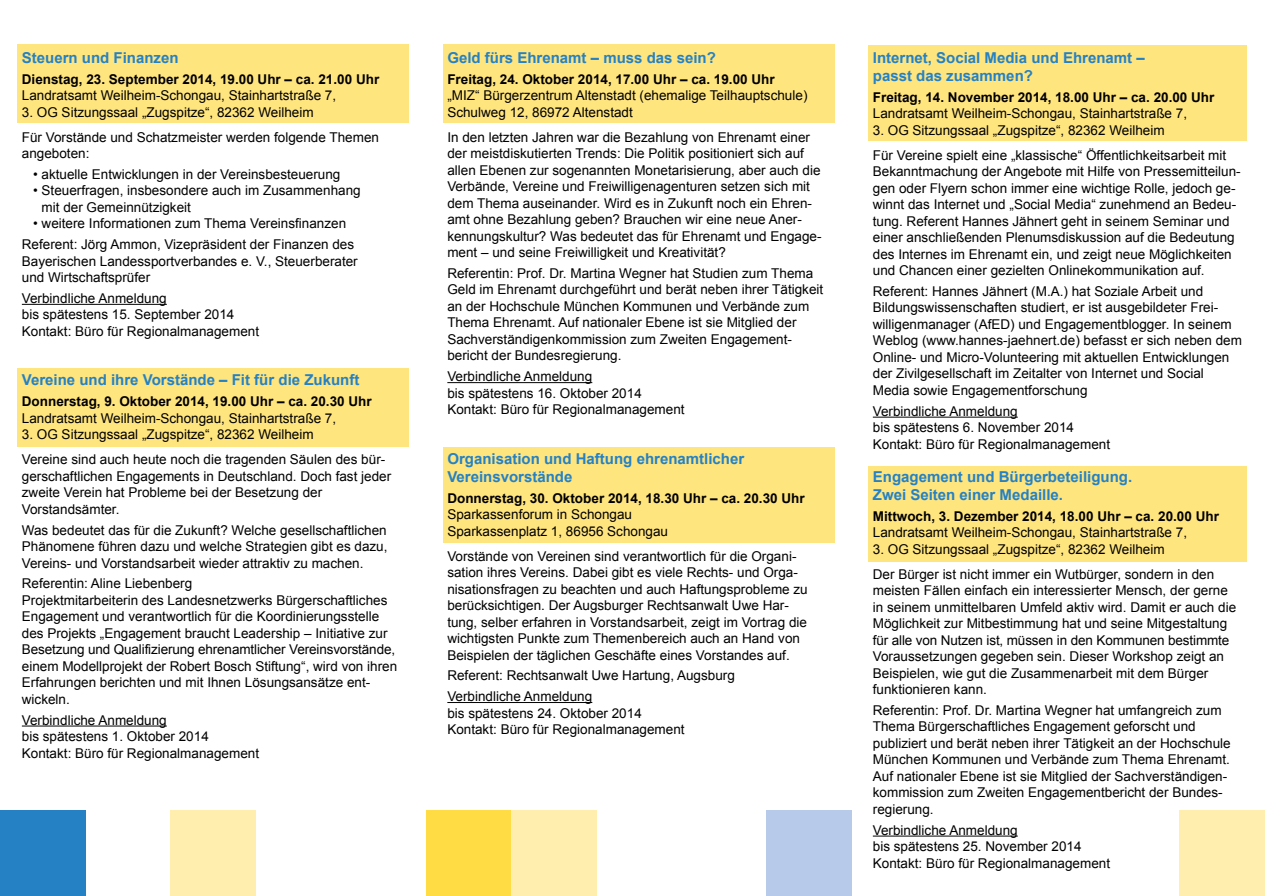
<style>
.page{position:relative;width:1266px;height:896px;background:#fff}
.page>*{position:absolute;margin:0;border:0;box-sizing:border-box;transform-origin:0 0}
.t1{font:700 15px/18px "Arial";color:#2581c4}
.t2{font:13.5px/16.5px "Arial";color:#000}
.t3{font:700 13.5px "Arial";color:#000}
</style>
<div class="page">
<div style="left:868px;top:466px;width:378px;height:95px;background:#ffe57e"></div>
<div style="left:18px;top:368px;width:391px;height:79px;background:#ffe57e"></div>
<div style="left:443px;top:447px;width:391px;height:96px;background:#ffe57e"></div>
<div style="left:18px;top:45px;width:391px;height:78px;background:#ffe57e"></div>
<div style="left:443px;top:45px;width:391px;height:78px;background:#ffe57e"></div>
<div style="left:868px;top:45px;width:378px;height:95px;background:#ffe57e"></div>
<hr style="left:22px;top:304px;width:145px;height:1px;background:#000">
<hr style="left:22px;top:725px;width:145px;height:1px;background:#000">
<hr style="left:447px;top:382px;width:145px;height:1px;background:#000">
<hr style="left:447px;top:702px;width:145px;height:1px;background:#000">
<hr style="left:872px;top:416px;width:145px;height:1px;background:#000">
<hr style="left:872px;top:835px;width:145px;height:1px;background:#000">
<div style="left:1178px;top:810px;width:85px;height:85px;background:#ffeeae"></div>
<div style="left:426px;top:810px;width:85px;height:85px;background:#ffdc44"></div>
<div style="left:511px;top:810px;width:85px;height:85px;background:#ffeeae"></div>
<div style="left:766px;top:810px;width:85px;height:85px;background:#b8caea"></div>
<div style="left:1px;top:810px;width:85px;height:85px;background:#2581c4"></div>
<div style="left:171px;top:810px;width:85px;height:85px;background:#ffeeae"></div>
<p class="t1" style="left:22px;top:49px;width:158px">Steuern und Finanzen</p>
<p class="t3" style="left:22px;top:71px;width:359px">Dienstag, 23. September 2014, 19.00 Uhr – ca. 21.00 Uhr</p>
<p class="t2" style="left:22px;top:87px;width:316px">Landratsamt Weilheim-Schongau, Stainhartstraße 7,</p>
<p class="t2" style="left:22px;top:99px;width:358px;line-height:25px">3. OG Sitzungssaal „Zugspitze“, 82362 Weilheim<br>Für Vorstände und Schatzmeister werden folgende Themen</p>
<p class="t2" style="left:22px;top:145px;width:69px">angeboten:</p>
<p class="t2" style="left:33px;top:166px;width:309px">• aktuelle Entwicklungen in der Vereinsbesteuerung</p>
<p class="t2" style="left:42px;top:182px;width:320px;text-indent:-8px">• Steuerfragen, insbesondere auch im Zusammenhang mit der Gemeinnützigkeit</p>
<p class="t2" style="left:22px;top:213px;width:334px;line-height:20.7px;text-align:center">• weitere Informationen zum Thema Vereinsfinanzen<br>Referent: Jörg Ammon, Vizepräsident der Finanzen des</p>
<p class="t2" style="left:22px;top:253px;width:337px">Bayerischen Landessportverbandes e. V., Steuerberater und Wirtschaftsprüfer</p>
<p class="t2" style="left:22px;top:290px;width:239px">Verbindliche Anmeldung<br>bis spätestens 15. September 2014<br>Kontakt: Büro für Regionalmanagement</p>
<p class="t1" style="left:22px;top:371px;width:339px">Vereine und ihre Vorstände – Fit für die Zukunft</p>
<p class="t3" style="left:22px;top:394px;width:351px">Donnerstag, 9. Oktober 2014, 19.00 Uhr – ca. 20.30 Uhr</p>
<p class="t2" style="left:22px;top:410px;width:316px">Landratsamt Weilheim-Schongau, Stainhartstraße 7,</p>
<p class="t2" style="left:22px;top:422px;width:365px;line-height:25px">3. OG Sitzungssaal „Zugspitze“, 82362 Weilheim<br>Vereine sind auch heute noch die tragenden Säulen des bür-</p>
<p class="t2" style="left:22px;top:468px;width:371px">gerschaftlichen Engagements in Deutschland. Doch fast jeder zweite Verein hat Probleme bei der Besetzung der<br>Vorstandsämter.</p>
<p class="t2" style="left:22px;top:521px;width:367px;text-align:justify">Was bedeutet das für die Zukunft? Welche gesellschaftlichen Phänomene führen dazu und welche Strategien gibt es dazu, Vereins- und Vorstandsarbeit wieder attraktiv zu machen.</p>
<p class="t2" style="left:22px;top:575px;width:377px">Referentin: Aline Liebenberg<br>Projektmitarbeiterin des Landesnetzwerks Bürgerschaftliches Engagement und verantwortlich für die Koordinierungsstelle des Projekts „Engagement braucht Leadership – Initiative zur Besetzung und Qualifizierung ehrenamtlicher Vereinsvorstände, einem Modellprojekt der Robert Bosch Stiftung“, wird von ihren Erfahrungen berichten und mit Ihnen Lösungsansätze ent&shy;wickeln.</p>
<p class="t2" style="left:22px;top:711px;width:239px">Verbindliche Anmeldung<br>bis spätestens 1. Oktober 2014<br>Kontakt: Büro für Regionalmanagement</p>
<p class="t1" style="left:447px;top:49px;width:270px">Geld fürs Ehrenamt – muss das sein?</p>
<p class="t3" style="left:447px;top:71px;width:329px">Freitag, 24. Oktober 2014, 17.00 Uhr – ca. 19.00 Uhr</p>
<p class="t2" style="left:447px;top:87px;width:361px">„MIZ“ Bürgerzentrum Altenstadt (ehemalige Teilhauptschule)<br>Schulweg 12, 86972 Altenstadt</p>
<p class="t2" style="left:447px;top:129px;width:375px">In den letzten Jahren war die Bezahlung von Ehrenamt einer der meistdiskutierten Trends: Die Politik positioniert sich auf allen Ebenen zur sogenannten Monetarisierung, aber auch die Verbände, Vereine und Freiwilligenagenturen setzen sich mit dem Thema auseinander. Wird es in Zukunft noch ein Ehren&shy;amt ohne Bezahlung geben? Brauchen wir eine neue Aner&shy;kennungskultur? Was bedeutet das für Ehrenamt und Engage&shy;ment – und seine Freiwilligkeit und Kreativität?</p>
<p class="t2" style="left:447px;top:265px;width:377px">Referentin: Prof. Dr. Martina Wegner hat Studien zum Thema Geld im Ehrenamt durchgeführt und berät neben ihrer Tätigkeit an der Hochschule München Kommunen und Verbände zum Thema Ehrenamt. Auf nationaler Ebene ist sie Mitglied der Sachverständigenkommission zum Zweiten Engagement&shy;bericht der Bundesregierung.</p>
<p class="t2" style="left:447px;top:368px;width:239px">Verbindliche Anmeldung<br>bis spätestens 16. Oktober 2014<br>Kontakt: Büro für Regionalmanagement</p>
<p class="t1" style="left:447px;top:449px;width:298px">Organisation und Haftung ehrenamtlicher<br>Vereinsvorstände</p>
<p class="t3" style="left:447px;top:490px;width:359px">Donnerstag, 30. Oktober 2014, 18.30 Uhr – ca. 20.30 Uhr</p>
<p class="t2" style="left:447px;top:506px;width:222px">Sparkassenforum in Schongau<br>Sparkassenplatz 1, 86956 Schongau</p>
<p class="t2" style="left:447px;top:547px;width:362px">Vorstände von Vereinen sind verantwortlich für die Organi&shy;sation ihres Vereins. Dabei gibt es viele Rechts- und Orga&shy;nisationsfragen zu beachten und auch Haftungsprobleme zu berücksichtigen. Der Augsburger Rechtsanwalt Uwe Har&shy;tung, selber erfahren in Vorstandsarbeit, zeigt im Vortrag die wichtigsten Punkte zum Themenbereich auch an Hand von Beispielen der täglichen Geschäfte eines Vorstandes auf.</p>
<p class="t2" style="left:447px;top:665px;width:289px;line-height:20.7px">Referent: Rechtsanwalt Uwe Hartung, Augsburg<br>Verbindliche Anmeldung</p>
<p class="t2" style="left:447px;top:704px;width:239px">bis spätestens 24. Oktober 2014<br>Kontakt: Büro für Regionalmanagement</p>
<p class="t1" style="left:872px;top:49px;width:273px">Internet, Social Media und Ehrenamt – passt das zusammen?</p>
<p class="t3" style="left:872px;top:89px;width:343px">Freitag, 14. November 2014, 18.00 Uhr – ca. 20.00 Uhr</p>
<p class="t2" style="left:872px;top:105px;width:316px">Landratsamt Weilheim-Schongau, Stainhartstraße 7,</p>
<p class="t2" style="left:872px;top:117px;width:355px;line-height:25px">3. OG Sitzungssaal „Zugspitze“, 82362 Weilheim<br>Für Vereine spielt eine „klassische“ Öffentlichkeitsarbeit mit</p>
<p class="t2" style="left:872px;top:163px;width:369px">Bekanntmachung der Angebote mit Hilfe von Pressemitteilun&shy;gen oder Flyern schon immer eine wichtige Rolle, jedoch ge&shy;winnt das Internet und „Social Media“ zunehmend an Bedeu&shy;tung. Referent Hannes Jähnert geht in seinem Seminar und einer anschließenden Plenumsdiskussion auf die Bedeutung des Internes im Ehrenamt ein, und zeigt neue Möglichkeiten und Chancen einer gezielten Onlinekommunikation auf.</p>
<p class="t2" style="left:872px;top:283px;width:370px">Referent: Hannes Jähnert (M.A.) hat Soziale Arbeit und Bildungswissenschaften studiert, er ist ausgebildeter Frei&shy;willigenmanager (AfED) und Engagementblogger. In seinem Weblog (www.hannes-jaehnert.de) befasst er sich neben dem Online- und Micro-Volunteering mit aktuellen Entwicklungen der Zivilgesellschaft im Zeitalter von Internet und Social Media sowie Engagementforschung</p>
<p class="t2" style="left:872px;top:402px;width:239px">Verbindliche Anmeldung<br>bis spätestens 6. November 2014<br>Kontakt: Büro für Regionalmanagement</p>
<p class="t1" style="left:872px;top:467px;width:261px">Engagement und Bürgerbeteiligung.<br>Zwei Seiten einer Medaille.</p>
<p class="t3" style="left:872px;top:508px;width:347px">Mittwoch, 3. Dezember 2014, 18.00 Uhr – ca. 20.00 Uhr</p>
<p class="t2" style="left:872px;top:524px;width:316px">Landratsamt Weilheim-Schongau, Stainhartstraße 7,</p>
<p class="t2" style="left:872px;top:536px;width:343px;line-height:25px">3. OG Sitzungssaal „Zugspitze“, 82362 Weilheim<br>Der Bürger ist nicht immer ein Wutbürger, sondern in den</p>
<p class="t2" style="left:872px;top:582px;width:365px">meisten Fällen einfach ein interessierter Mensch, der gerne in seinem unmittelbaren Umfeld aktiv wird. Damit er auch die Möglichkeit zur Mitbestimmung hat und seine Mitgestaltung für alle von Nutzen ist, müssen in den Kommunen bestimmte Voraussetzungen gegeben sein. Dieser Workshop zeigt an Beispielen, wie gut die Zusammenarbeit mit dem Bürger funktionieren kann.</p>
<p class="t2" style="left:872px;top:702px;width:359px">Referentin: Prof. Dr. Martina Wegner hat umfangreich zum Thema Bürgerschaftliches Engagement geforscht und publiziert und berät neben ihrer Tätigkeit an der Hochschule München Kommunen und Verbände zum Thema Ehrenamt.<br>Auf nationaler Ebene ist sie Mitglied der Sachverständigen&shy;kommission zum Zweiten Engagementbericht der Bundes&shy;regierung.</p>
<p class="t2" style="left:872px;top:821px;width:239px">Verbindliche Anmeldung<br>bis spätestens 25. November 2014<br>Kontakt: Büro für Regionalmanagement</p>
</div>
